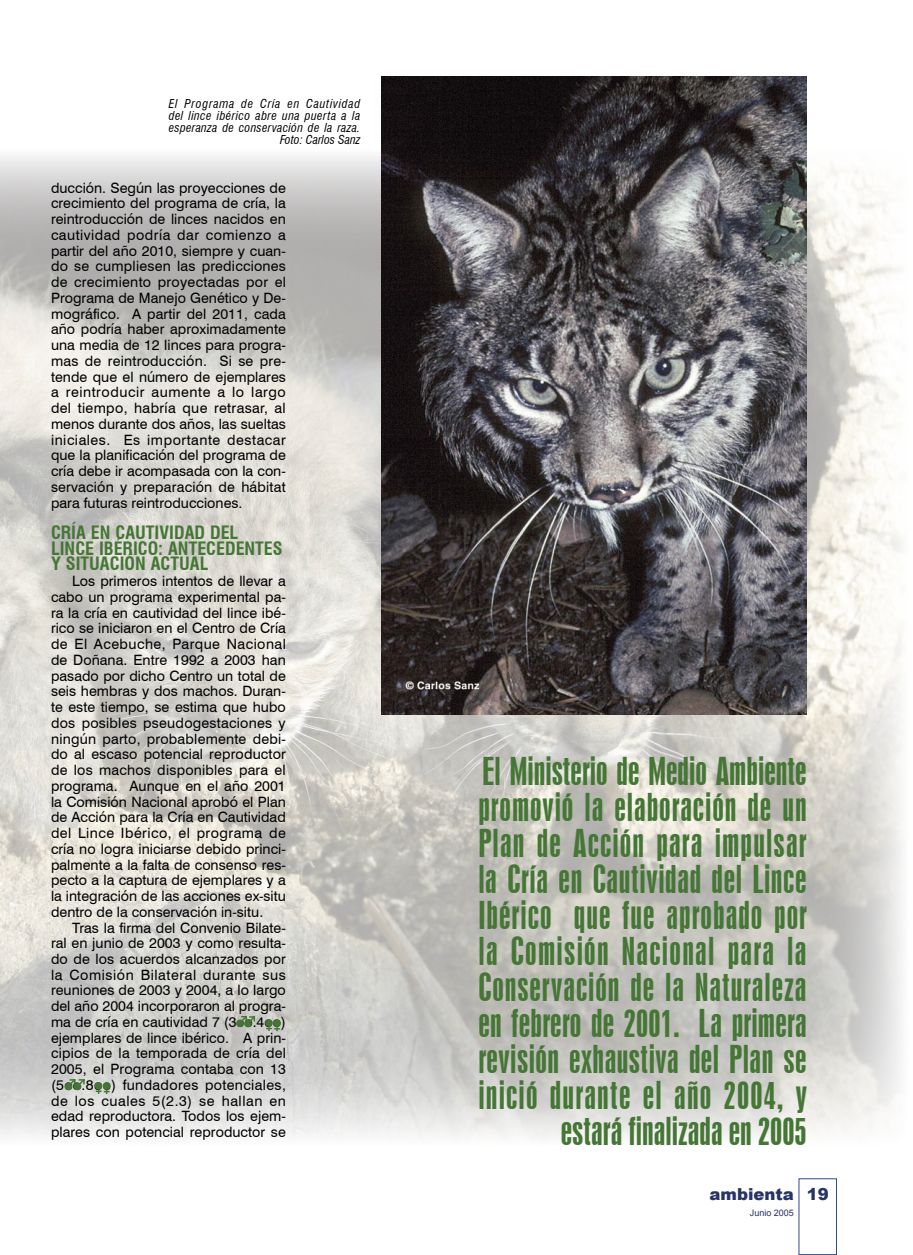
<style>
.page{position:relative;width:913px;height:1255px;background:#fff}
.page>*{position:absolute;margin:0;border:0;box-sizing:border-box;transform-origin:0 0}
.Sumarios{font:36px/36px "Swiss 924 BT Regular B";letter-spacing:.025em;color:#457636;text-align:right}
.Ladillo{font:700 condensed 18px/15.8px "Swiss 721 BT";color:#457636}
.t1{font:900 16.5px "Arial";color:#283366}
.Texto_general-OK{font:14.25px/15.8px "Swiss 721 BT";color:#000;text-align:justify}
.Pié_de_foto{font:italic condensed 12px/12px "Swiss 721 BT";letter-spacing:.03em;color:#000;text-align:right}
.t2{font:9px "Arial";color:#283366}
.s1{font-size:13.5px}
</style>
<div class="page">
<div style="left:799px;top:1178px;width:38px;height:76px;border:1px solid #36478b"></div>
<img style="left:0;top:156px;width:902px;height:983px">
<img style="left:381px;top:77px;width:426px;height:637px">
<div style="left:236px;top:1019px;width:8px;height:8px;background:#457636;border-radius:50%"></div>
<div style="left:244px;top:1019px;width:8px;height:8px;background:#457636;border-radius:50%"></div>
<svg style="left:237px;top:1014px;width:20px;height:11px"></svg>
<div style="left:273px;top:1019px;width:8px;height:7px;background:#457636;border-radius:50%"></div>
<div style="left:265px;top:1019px;width:8px;height:7px;background:#457636;border-radius:50%"></div>
<svg style="left:266px;top:1025px;width:14px;height:6px"></svg>
<div style="left:65px;top:1082px;width:7px;height:8px;background:#457636;border-radius:50%"></div>
<div style="left:74px;top:1082px;width:7px;height:8px;background:#457636;border-radius:50%"></div>
<svg style="left:66px;top:1077px;width:20px;height:11px"></svg>
<div style="left:103px;top:1082px;width:7px;height:7px;background:#457636;border-radius:50%"></div>
<div style="left:95px;top:1081px;width:7px;height:8px;background:#457636;border-radius:50%"></div>
<svg style="left:96px;top:1088px;width:13px;height:5px"></svg>
<p class="Pié_de_foto" style="left:169px;top:98px;width:193px">El Programa de Cría en Cautividad del lince ibérico abre una puerta a la esperanza de conservación de la raza.<br>Foto: Carlos Sanz</p>
<p class="Texto_general-OK" style="left:51px;top:180px;width:236px">ducción. Según las proyecciones de crecimiento del programa de cría, la reintroducción de linces nacidos en cautividad podría dar comienzo a partir del año 2010, siempre y cuan&shy;do se cumpliesen las predicciones de crecimiento proyectadas por el Programa de Manejo Genético y De&shy;mográfico. A partir del 2011, cada año podría haber aproximadamente una media de 12 linces para progra&shy;mas de reintroducción. Si se pre&shy;tende que el número de ejemplares a reintroducir aumente a lo largo del tiempo, habría que retrasar, al menos durante dos años, las sueltas iniciales. Es importante destacar que la planificación del programa de cría debe ir acompasada con la con&shy;servación y preparación de hábitat para futuras reintroducciones.</p>
<p class="Ladillo" style="left:51px;top:524px;width:233px">CRÍA EN CAUTIVIDAD DEL<br>LINCE IBÉRICO: ANTECEDENTES<br>Y SITUACIÓN ACTUAL</p>
<p class="Texto_general-OK" style="left:51px;top:573px;width:236px;text-indent:21px">Los primeros intentos de llevar a cabo un programa experimental pa&shy;ra la cría en cautividad del lince ibé&shy;rico se iniciaron en el Centro de Cría de El Acebuche, Parque Nacional de Doñana. Entre 1992 a 2003 han pasado por dicho Centro un total de seis hembras y dos machos. Duran&shy;te este tiempo, se estima que hubo dos posibles pseudogestaciones y ningún parto, probablemente debi&shy;do al escaso potencial reproductor de los machos disponibles para el programa. Aunque en el año 2001 la Comisión Nacional aprobó el Plan de Acción para la Cría en Cautividad del Lince Ibérico, el programa de cría no logra iniciarse debido princi&shy;palmente a la falta de consenso res&shy;pecto a la captura de ejemplares y a la integración de las acciones ex-situ dentro de la conservación in-situ.</p>
<p class="Texto_general-OK" style="left:51px;top:919px;width:236px;text-indent:21px">Tras la firma del Convenio Bilate&shy;ral en junio de 2003 y como resulta&shy;do de los acuerdos alcanzados por la Comisión Bilateral durante sus reuniones de 2003 y 2004, a lo largo del año 2004 incorporaron al progra&shy;ma de cría en cautividad 7 (3<span class="s1">o</span>o.4oo) ejemplares de lince ibérico. A prin&shy;cipios de la temporada de cría del 2005, el Programa contaba con 13 (5oo.8oo) fundadores potenciales, de los cuales 5(2.3) se hallan en edad reproductora. Todos los ejem&shy;plares con potencial reproductor se</p>
<p class="Sumarios" style="left:478px;top:753px;width:330px">El Ministerio de Medio Ambiente promovió la elaboración de un<br>Plan de Acción para impulsar la Cría en Cautividad del Lince<br>Ibérico que fue aprobado por la Comisión Nacional para la<br>Conservación de la Naturaleza en febrero de 2001. La primera revisión exhaustiva del Plan se inició durante el año 2004, y estará finalizada en 2005</p>
<p class="t1" style="left:709px;top:1182px;width:121px">ambienta 19</p>
<p class="t2" style="left:750px;top:1206px;width:46px">Junio 2005</p>
</div>
